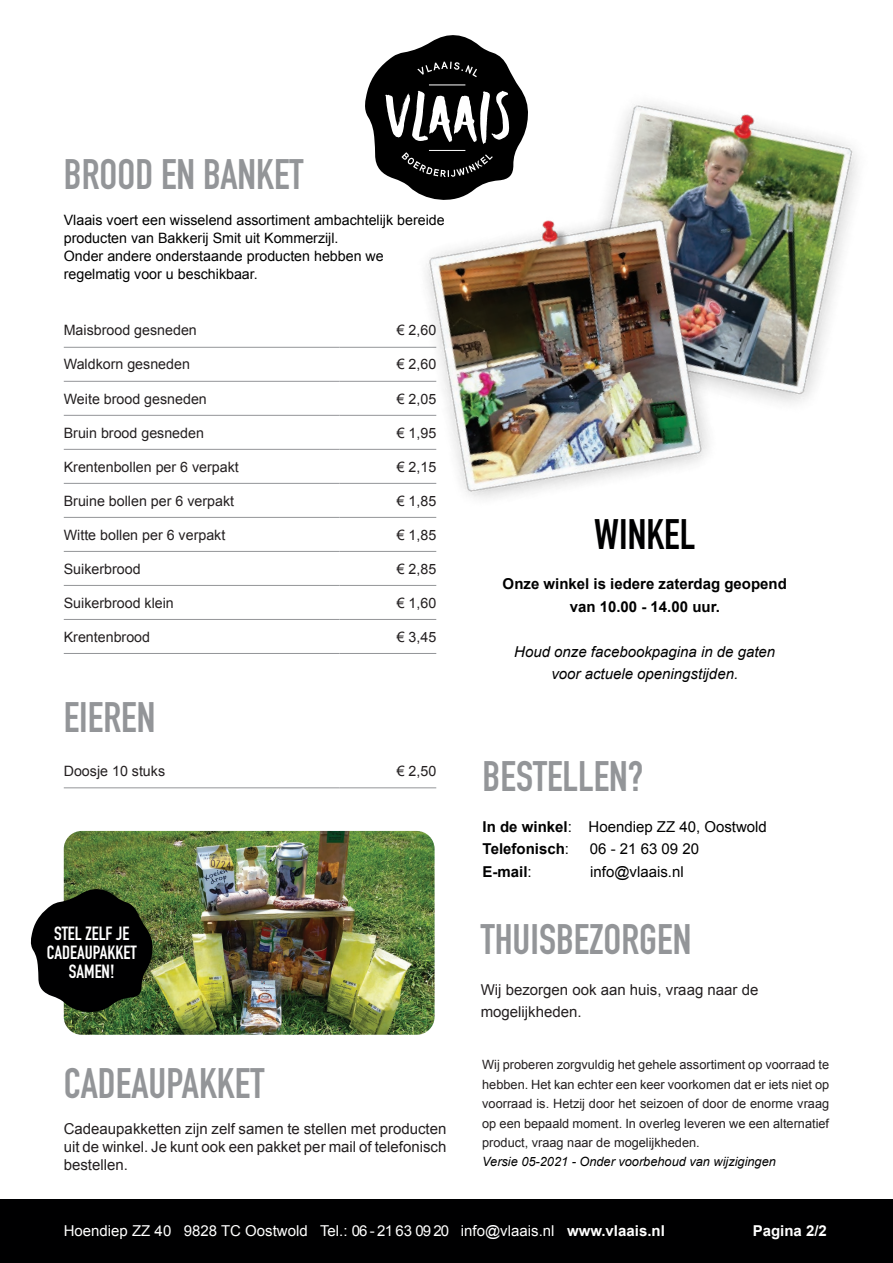
<style>
.page{position:relative;width:893px;height:1263px;background:#fff}
.page>*{position:absolute;margin:0;border:0;box-sizing:border-box;transform-origin:0 0}
.t1{font:700 42px "DIN Condensed";color:#939598}
.t2{font:700 42px "DIN Condensed";color:#000001}
.t3{font:700 18.9px/18.9px "DIN Condensed";color:#fff;text-align:center}
.t4{font:15px/18px "Arial";color:#231f20;text-align:justify}
.t5{font:15px "Arial";color:#fff}
.t6{font:15px/22.5px "Arial";color:#000001}
.t7{font:700 15px/22.5px "Arial";color:#000001;text-align:center}
.t8{font:italic 15px/22.5px "Arial";color:#000001;text-align:center}
.t9{font:700 15px "Arial";color:#fff}
.t10{font:14.25px "Arial";color:#231f20}
.t11{font:14.25px/18px "Arial";color:#000001}
.t12{font:12.75px/19.5px "Arial";color:#231f20;text-align:justify}
.t13{font:italic 12.75px "Arial";color:#000001}
.s1{font-weight:700}
.s2{font-weight:400}
</style>
<div class="page">
<div style="left:0;top:1199px;width:893px;height:64px;background:#000001"></div>
<hr style="left:64px;top:347px;width:275px;height:1px;background:#939598">
<hr style="left:339px;top:347px;width:97px;height:1px;background:#939598">
<hr style="left:64px;top:381px;width:275px;height:1px;background:#939598">
<hr style="left:339px;top:381px;width:97px;height:1px;background:#939598">
<hr style="left:64px;top:415px;width:275px;height:1px;background:#939598">
<hr style="left:339px;top:415px;width:97px;height:1px;background:#939598">
<hr style="left:64px;top:449px;width:275px;height:1px;background:#939598">
<hr style="left:339px;top:449px;width:97px;height:1px;background:#939598">
<hr style="left:64px;top:517px;width:275px;height:1px;background:#939598">
<hr style="left:339px;top:517px;width:97px;height:1px;background:#939598">
<hr style="left:64px;top:483px;width:275px;height:1px;background:#939598">
<hr style="left:339px;top:483px;width:97px;height:1px;background:#939598">
<hr style="left:64px;top:551px;width:275px;height:1px;background:#939598">
<hr style="left:339px;top:551px;width:97px;height:1px;background:#939598">
<hr style="left:64px;top:585px;width:275px;height:1px;background:#939598">
<hr style="left:339px;top:585px;width:97px;height:1px;background:#939598">
<hr style="left:64px;top:619px;width:275px;height:1px;background:#939598">
<hr style="left:339px;top:619px;width:97px;height:1px;background:#939598">
<hr style="left:64px;top:653px;width:275px;height:1px;background:#939598">
<hr style="left:339px;top:653px;width:97px;height:1px;background:#939598">
<hr style="left:64px;top:787px;width:275px;height:1px;background:#939598">
<hr style="left:339px;top:787px;width:97px;height:1px;background:#939598">
<img style="left:616px;top:103px;width:242px;height:300px">
<img style="left:369px;top:159px;width:393px;height:359px">
<img style="left:64px;top:831px;width:371px;height:204px">
<svg style="left:30px;top:886px;width:123px;height:131px;background:#2e342a"></svg>
<svg style="left:365px;top:35px;width:164px;height:172px"></svg>
<hr style="left:429px;top:85px;width:36px;height:1px;background:#fff">
<hr style="left:429px;top:150px;width:36px;height:1px;background:#fff">
<h1 class="t1" style="left:64px;top:146px;width:241px">BROOD EN BANKET</h1>
<p class="t11" style="left:64px;top:212px;width:382px">Vlaais voert een wisselend assortiment ambachtelijk bereide producten van Bakkerij Smit uit Kommerzijl.<br>Onder andere onderstaande producten hebben we regelmatig voor u beschikbaar.</p>
<p class="t10" style="left:64px;top:321px;width:135px">Maisbrood gesneden</p>
<p class="t10" style="left:397px;top:321px;width:41px">€ 2,60</p>
<p class="t10" style="left:64px;top:355px;width:128px">Waldkorn gesneden</p>
<p class="t10" style="left:397px;top:355px;width:41px">€ 2,60</p>
<p class="t10" style="left:64px;top:389px;width:145px">Weite brood gesneden</p>
<p class="t10" style="left:397px;top:389px;width:41px">€ 2,05</p>
<p class="t10" style="left:64px;top:423px;width:142px">Bruin brood gesneden</p>
<p class="t10" style="left:397px;top:423px;width:41px">€ 1,95</p>
<p class="t10" style="left:64px;top:457px;width:177px">Krentenbollen per 6 verpakt</p>
<p class="t10" style="left:397px;top:457px;width:41px">€ 2,15</p>
<p class="t10" style="left:64px;top:491px;width:172px">Bruine bollen per 6 verpakt</p>
<p class="t10" style="left:397px;top:491px;width:41px">€ 1,85</p>
<p class="t10" style="left:64px;top:525px;width:163px">Witte bollen per 6 verpakt</p>
<p class="t10" style="left:397px;top:525px;width:41px">€ 1,85</p>
<p class="t10" style="left:64px;top:559px;width:78px">Suikerbrood</p>
<p class="t10" style="left:397px;top:559px;width:41px">€ 2,85</p>
<p class="t10" style="left:64px;top:593px;width:112px">Suikerbrood klein</p>
<p class="t10" style="left:397px;top:593px;width:41px">€ 1,60</p>
<p class="t10" style="left:64px;top:627px;width:88px">Krentenbrood</p>
<p class="t10" style="left:397px;top:627px;width:41px">€ 3,45</p>
<h1 class="t1" style="left:64px;top:689px;width:93px">EIEREN</h1>
<h1 class="t2" style="left:594px;top:506px;width:103px">WINKEL</h1>
<p class="t7" style="left:503px;top:573px;width:286px">Onze winkel is iedere zaterdag geopend van 10.00 - 14.00 uur.</p>
<p class="t8" style="left:514px;top:640px;width:262px">Houd onze facebookpagina in de gaten voor actuele openingstijden.</p>
<p class="t10" style="left:64px;top:762px;width:103px">Doosje 10 stuks</p>
<p class="t10" style="left:397px;top:762px;width:41px">€ 2,50</p>
<h1 class="t1" style="left:483px;top:748px;width:162px">BESTELLEN?</h1>
<p class="t6" style="left:483px;top:815px;width:286px"><span class="s1">In de winkel</span>: Hoendiep ZZ 40, Oostwold<br><span class="s1">Telefonisch</span>:</p>
<p class="t6" style="left:590px;top:838px;width:111px">06 - 21 63 09 20</p>
<p class="t7" style="left:483px;top:861px;width:51px">E-mail<span class="s2">:</span></p>
<p class="t6" style="left:590px;top:860px;width:95px">info@vlaais.nl</p>
<h2 class="t3" style="left:47px;top:924px;width:91px">STEL ZELF JE<br>CADEAUPAKKET<br>SAMEN!</h2>
<h1 class="t1" style="left:481px;top:911px;width:212px">THUISBEZORGEN</h1>
<p class="t4" style="left:481px;top:978px;width:279px;line-height:22.5px">Wij bezorgen ook aan huis, vraag naar de mogelijkheden.</p>
<h1 class="t1" style="left:64px;top:1055px;width:202px">CADEAUPAKKET</h1>
<p class="t4" style="left:64px;top:1120px;width:384px">Cadeaupakketten zijn zelf samen te stellen met producten uit de winkel. Je kunt ook een pakket per mail of telefonisch bestellen.</p>
<p class="t12" style="left:482px;top:1055px;width:348px">Wij proberen zorgvuldig het gehele assortiment op voorraad te hebben. Het kan echter een keer voorkomen dat er iets niet op voorraad is. Hetzij door het seizoen of door de enorme vraag op een bepaald moment. In overleg leveren we een alternatief product, vraag naar de mogelijkheden.</p>
<p class="t13" style="left:482px;top:1154px;width:295px">Versie 05-2021 - Onder voorbehoud van wijzigingen</p>
<p class="t5" style="left:64px;top:1221px;width:603px">Hoendiep ZZ 40 9828 TC Oostwold Tel.: 06 - 21 63 09 20 info@vlaais.nl <span class="s1">www.vlaais.nl</span></p>
<p class="t9" style="left:753px;top:1221px;width:76px">Pagina 2/2</p>
</div>
